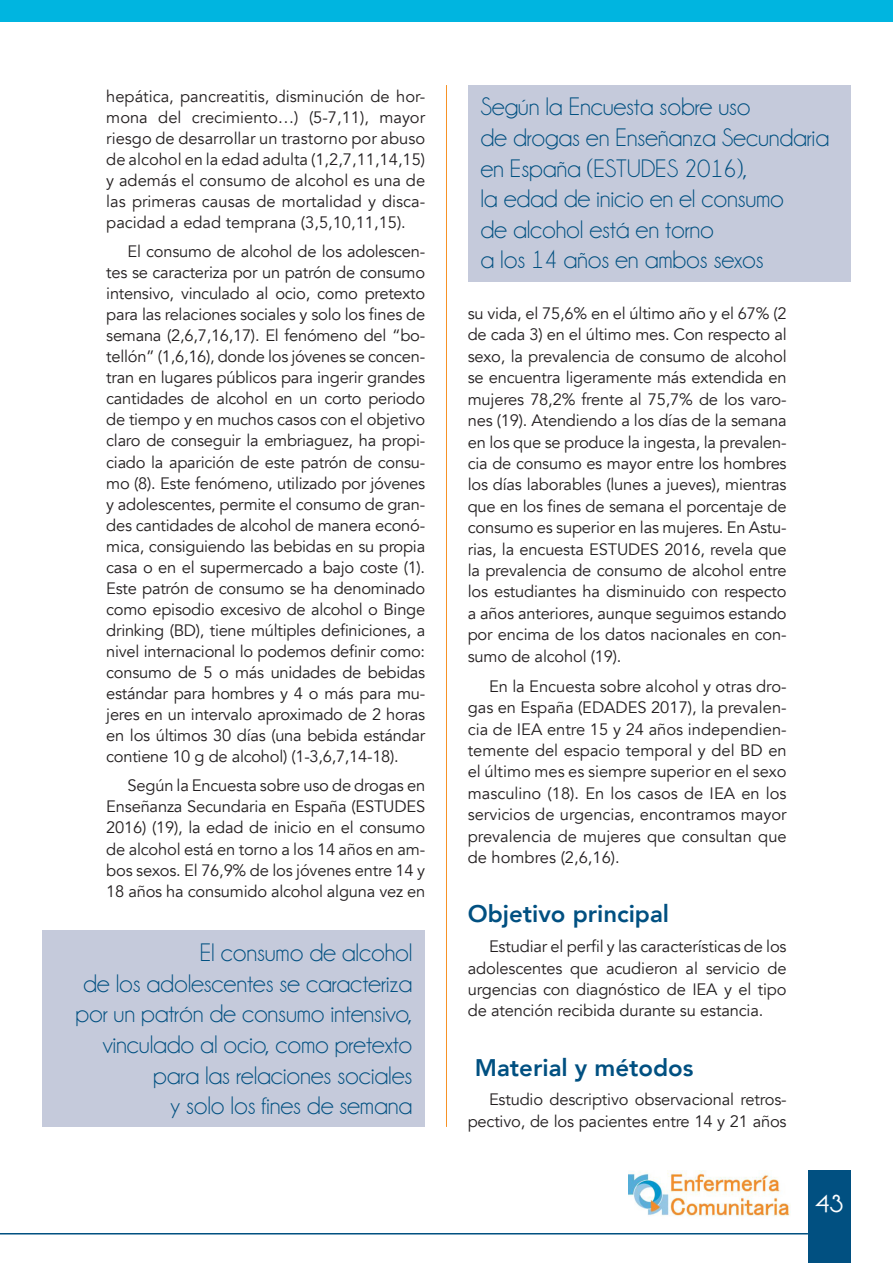
<style>
.page{position:relative;width:893px;height:1263px;background:#fff}
.page>*{position:absolute;margin:0;border:0;box-sizing:border-box;transform-origin:0 0}
.t1{font:25.5px/30.6px "Champagne&Limousines";letter-spacing:-.01em;color:#015081;text-align:right}
._6__Epígrafe_nivel_1{font:800 24px "Avenir";color:#015081}
.t2{font:24px "Vonique 92";color:#fff}
._7__Texto_corrido{font:16.5px/21px "Avenir";letter-spacing:-.01em;color:#231f20;text-align:justify}
</style>
<div class="page">
<img style="left:628px;top:1170px;width:162px;height:46px">
<div style="left:808px;top:1170px;width:42px;height:93px;background:#015081"></div>
<hr style="left:0;top:1233px;width:808px;height:1px;background:#015081">
<div style="left:0;top:0;width:893px;height:21px;background:#00b5e0"></div>
<hr style="left:446px;top:85px;width:1px;height:1042px;background:#f69226">
<div style="left:43px;top:931px;width:382px;height:196px;background:#c5cadb"></div>
<div style="left:468px;top:85px;width:382px;height:196px;background:#c5cadb"></div>
<p class="_7__Texto_corrido" style="left:106px;top:86px;width:320px">hepática, pancreatitis, disminución de hor&shy;mona del crecimiento…) (5-7,11), mayor riesgo de desarrollar un trastorno por abuso de alcohol en la edad adulta (1,2,7,11,14,15) y además el consumo de alcohol es una de las primeras causas de mortalidad y disca&shy;pacidad a edad temprana (3,5,10,11,15).</p>
<p class="_7__Texto_corrido" style="left:106px;top:241px;width:320px;text-indent:21px">El consumo de alcohol de los adolescen&shy;tes se caracteriza por un patrón de consumo intensivo, vinculado al ocio, como pretexto para las relaciones sociales y solo los fines de semana (2,6,7,16,17). El fenómeno del “bo&shy;tellón” (1,6,16), donde los jóvenes se concen&shy;tran en lugares públicos para ingerir grandes cantidades de alcohol en un corto periodo de tiempo y en muchos casos con el objetivo claro de conseguir la embriaguez, ha propi&shy;ciado la aparición de este patrón de consu&shy;mo (8). Este fenómeno, utilizado por jóvenes y adolescentes, permite el consumo de gran&shy;des cantidades de alcohol de manera econó&shy;mica, consiguiendo las bebidas en su propia casa o en el supermercado a bajo coste (1).<br>Este patrón de consumo se ha denominado como episodio excesivo de alcohol o Binge drinking (BD), tiene múltiples definiciones, a nivel internacional lo podemos definir como: consumo de 5 o más unidades de bebidas estándar para hombres y 4 o más para mu&shy;jeres en un intervalo aproximado de 2 horas en los últimos 30 días (una bebida estándar contiene 10 g de alcohol) (1-3,6,7,14-18).</p>
<p class="_7__Texto_corrido" style="left:106px;top:775px;width:320px;text-indent:21px">Según la Encuesta sobre uso de drogas en Enseñanza Secundaria en España (ESTUDES 2016) (19), la edad de inicio en el consumo de alcohol está en torno a los 14 años en am&shy;bos sexos. El 76,9% de los jóvenes entre 14 y 18 años ha consumido alcohol alguna vez en</p>
<p class="t1" style="left:200px;top:937px;width:214px">El consumo de alcohol</p>
<p class="t1" style="left:76px;top:968px;width:338px">de los adolescentes se caracteriza por un patrón de consumo intensivo, vinculado al ocio, como pretexto para las relaciones sociales</p>
<p class="t1" style="left:171px;top:1090px;width:243px">y solo los fines de semana</p>
<p class="t1" style="left:480px;top:92px;width:350px;text-align:left">Según la Encuesta sobre uso<br>de drogas en Enseñanza Secundaria en España (ESTUDES 2016),<br>la edad de inicio en el consumo<br>de alcohol está en torno<br>a los 14 años en ambos sexos</p>
<p class="_7__Texto_corrido" style="left:468px;top:303px;width:320px;line-height:21.5px">su vida, el 75,6% en el último año y el 67% (2 de cada 3) en el último mes. Con respecto al sexo, la prevalencia de consumo de alcohol se encuentra ligeramente más extendida en mujeres 78,2% frente al 75,7% de los varo&shy;nes (19). Atendiendo a los días de la semana en los que se produce la ingesta, la prevalen&shy;cia de consumo es mayor entre los hombres los días laborables (lunes a jueves), mientras que en los fines de semana el porcentaje de consumo es superior en las mujeres. En Astu&shy;rias, la encuesta ESTUDES 2016, revela que la prevalencia de consumo de alcohol entre los estudiantes ha disminuido con respecto a años anteriores, aunque seguimos estando por encima de los datos nacionales en con&shy;sumo de alcohol (19).</p>
<p class="_7__Texto_corrido" style="left:468px;top:675px;width:320px;line-height:21.5px;text-indent:21px">En la Encuesta sobre alcohol y otras dro&shy;gas en España (EDADES 2017), la prevalen&shy;cia de IEA entre 15 y 24 años independien&shy;temente del espacio temporal y del BD en el último mes es siempre superior en el sexo masculino (18). En los casos de IEA en los servicios de urgencias, encontramos mayor prevalencia de mujeres que consultan que de hombres (2,6,16).</p>
<p class="_6__Epígrafe_nivel_1" style="left:468px;top:895px;width:203px">Objetivo principal</p>
<p class="_7__Texto_corrido" style="left:468px;top:936px;width:320px;line-height:21.5px;text-indent:21px">Estudiar el perfil y las características de los adolescentes que acudieron al servicio de urgencias con diagnóstico de IEA y el tipo de atención recibida durante su estancia.</p>
<p class="_6__Epígrafe_nivel_1" style="left:475px;top:1048px;width:220px">Material y métodos</p>
<p class="_7__Texto_corrido" style="left:468px;top:1089px;width:320px;line-height:21.5px;text-align:right">Estudio descriptivo observacional retros&shy;pectivo, de los pacientes entre 14 y 21 años</p>
<h2 class="t2" style="left:815px;top:1190px;width:31px">43</h2>
</div>
